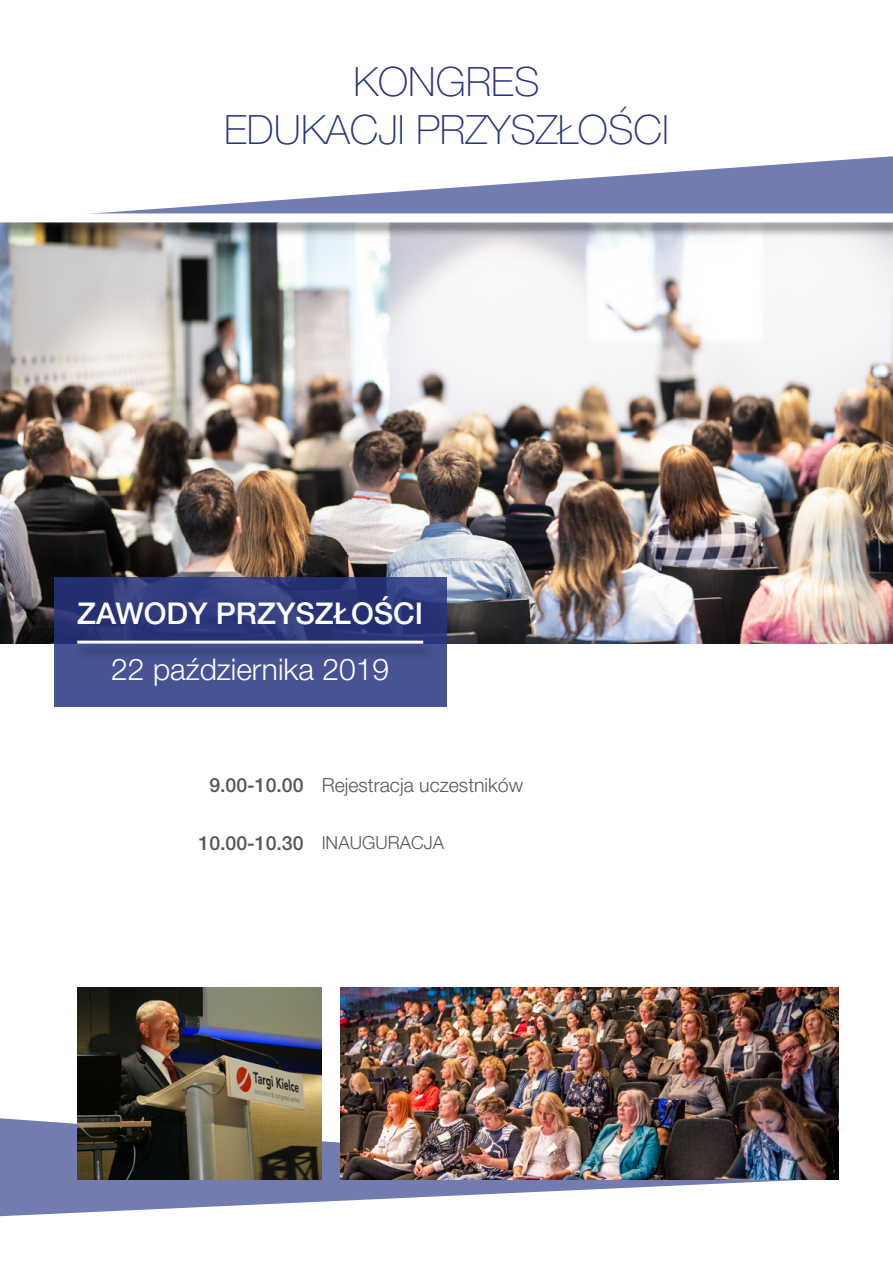
<style>
.page{position:relative;width:893px;height:1263px;background:#fff}
.page>*{position:absolute;margin:0;border:0;box-sizing:border-box;transform-origin:0 0}
.t1{font:100 40.5px/48.6px "Helvetica Neue LT Pro";color:#283583;text-align:center}
.t2{font:300 30px "Helvetica Neue LT Pro";color:#fff}
.t3{font:500 30px "Helvetica Neue LT Pro";color:#fff}
.t4{font:300 19.5px "Helvetica Neue LT Pro";color:#575756}
.t5{font:500 19.5px "Helvetica Neue LT Pro";color:#575756}
.t6{font:300 18px "Helvetica Neue LT Pro";color:#575756}
</style>
<div class="page">
<svg style="left:100px;top:156px;width:793px;height:57px"></svg>
<svg style="left:0;top:1118px;width:839px;height:98px;fill:#737cae"></svg>
<img style="left:0;top:239px;width:893px;height:404px">
<div style="left:0;top:213px;width:893px;height:26px;background:#000;opacity:.43"></div>
<div style="left:0;top:213px;width:893px;height:9px;background:#fff"></div>
<svg style="left:54px;top:577px;width:392px;height:130px;background:#384385"></svg>
<div style="left:74px;top:640px;width:362px;height:21px;background:#424d8a"></div>
<hr style="left:77px;top:641px;width:346px;height:3px;background:#fff">
<img style="left:77px;top:988px;width:245px;height:191px">
<img style="left:340px;top:988px;width:499px;height:191px">
<p class="t1" style="left:224px;top:57px;width:446px">KONGRES<br>EDUKACJI PRZYSZŁOŚCI</p>
<p class="t3" style="left:77px;top:596px;width:347px">ZAWODY PRZYSZŁOŚCI</p>
<p class="t2" style="left:111px;top:651px;width:279px">22 października 2019</p>
<p class="t5" style="left:209px;top:773px;width:96px">9.00-10.00</p>
<p class="t5" style="left:198px;top:831px;width:107px">10.00-10.30</p>
<p class="t4" style="left:322px;top:773px;width:203px">Rejestracja uczestników</p>
<p class="t6" style="left:322px;top:831px;width:124px">INAUGURACJA</p>
</div>
